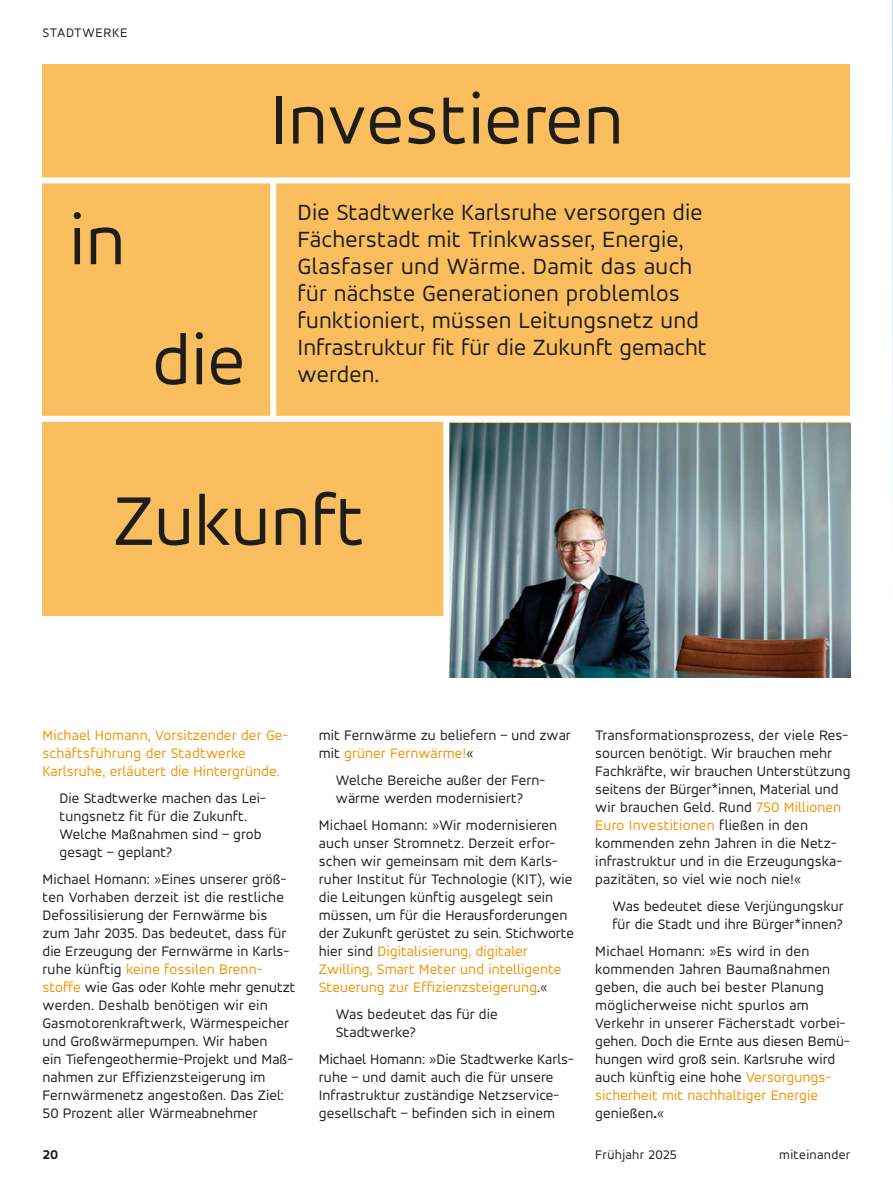
<style>
.page{position:relative;width:893px;height:1191px;background:#fff}
.page>*{position:absolute;margin:0;border:0;box-sizing:border-box;transform-origin:0 0}
.t1{font:75px/160.5px "Accord Alternate";color:#1d1d1b}
.t2{font:24px/27px "Accord Alternate";letter-spacing:.01em;color:#1d1d1b}
.t3{font:15px/18px "Accord Alternate";letter-spacing:.005em;color:#1d1d1b}
.t4{font:15px/18px "Accord Alternate";letter-spacing:.01em;color:#f39200}
.t5{font:13.5px "Accord Alternate";letter-spacing:.025em;color:#1d1d1b}
.t6{font:13.5px "Accord Alternate";letter-spacing:.05em;color:#1d1d1b}
.t7{font:700 expanded 13.5px "Accord Alternate";color:#1d1d1b}
.s1{color:#f39200}
.s2{font-weight:700;font-stretch:expanded}
</style>
<div class="page">
<svg style="left:892px;top:0;width:1px;height:505px"></svg>
<div style="left:43px;top:64px;width:807px;height:551px;background:#fbbe5e"></div>
<img style="left:449px;top:423px;width:401px;height:254px">
<div style="left:43px;top:177px;width:816px;height:6px;background:#fff"></div>
<div style="left:43px;top:416px;width:816px;height:6px;background:#fff"></div>
<div style="left:270px;top:183px;width:6px;height:234px;background:#fff"></div>
<div style="left:443px;top:420px;width:6px;height:274px;background:#fff"></div>
<p class="t6" style="left:43px;top:25px;width:87px">STADTWERKE</p>
<h1 class="t1" style="left:270px;top:37px;width:355px">Investieren</h1>
<p class="t2" style="left:298px;top:198px;width:411px">Die Stadtwerke Karlsruhe versorgen die Fächerstadt mit Trinkwasser, Energie, Glasfaser und Wärme. Damit das auch für nächste Generationen problemlos funktioniert, müssen Leitungsnetz und Infrastruktur fit für die Zukunft gemacht werden.</p>
<h1 class="t1" style="left:69px;top:158px;width:58px">in</h1>
<h1 class="t1" style="left:113px;top:278px;width:253px;text-indent:39px">die<br>Zukunft</h1>
<p class="t4" style="left:43px;top:725px;width:247px">Michael Homann, Vorsitzender der Ge&shy;schäftsführung der Stadtwerke<br>Karlsruhe, erläutert die Hintergründe.</p>
<p class="t3" style="left:60px;top:788px;width:207px">Die Stadtwerke machen das Lei&shy;tungsnetz fit für die Zukunft.<br>Welche Maßnahmen sind – grob gesagt – geplant?</p>
<p class="t3" style="left:43px;top:869px;width:255px">Michael Homann: »Eines unserer größ&shy;ten Vorhaben derzeit ist die restliche Defossilisierung der Fernwärme bis zum Jahr 2035. Das bedeutet, dass für die Erzeugung der Fernwärme in Karls&shy;ruhe künftig <span class="s1">keine fossilen Brenn&shy;stoffe</span> wie Gas oder Kohle mehr genutzt werden. Deshalb benötigen wir ein Gasmotorenkraftwerk, Wärmespeicher und Großwärmepumpen. Wir haben<br>ein Tiefengeothermie-Projekt und Maß&shy;nahmen zur Effizienzsteigerung im Fernwärmenetz angestoßen. Das Ziel:<br>50 Prozent aller Wärmeabnehmer</p>
<p class="t3" style="left:319px;top:725px;width:253px">mit Fernwärme zu beliefern – und zwar mit <span class="s1">grüner Fernwärme!</span>«</p>
<p class="t3" style="left:336px;top:770px;width:210px">Welche Bereiche außer der Fern&shy;wärme werden modernisiert?</p>
<p class="t3" style="left:319px;top:815px;width:257px">Michael Homann: »Wir modernisieren auch unser Stromnetz. Derzeit erfor&shy;schen wir gemeinsam mit dem Karls&shy;ruher Institut für Technologie (KIT), wie die Leitungen künftig ausgelegt sein müssen, um für die Herausforderungen der Zukunft gerüstet zu sein. Stichworte hier sind <span class="s1">Digitalisierung, digitaler Zwilling, Smart Meter und intelligente Steuerung zur Effizienzsteigerung</span>.«</p>
<p class="t3" style="left:336px;top:1004px;width:163px">Was bedeutet das für die<br>Stadtwerke?</p>
<p class="t3" style="left:319px;top:1049px;width:256px">Michael Homann: »Die Stadtwerke Karls&shy;ruhe – und damit auch die für unsere Infrastruktur zuständige Netzservice&shy;gesellschaft – befinden sich in einem</p>
<p class="t3" style="left:595px;top:725px;width:257px">Transformationsprozess, der viele Res&shy;sourcen benötigt. Wir brauchen mehr Fachkräfte, wir brauchen Unterstützung seitens der Bürger*innen, Material und wir brauchen Geld. Rund <span class="s1">750 Millionen Euro Investitionen</span> fließen in den kommenden zehn Jahren in die Netz&shy;infrastruktur und in die Erzeugungska&shy;pazitäten, so viel wie noch nie!«</p>
<p class="t3" style="left:612px;top:896px;width:233px">Was bedeutet diese Verjüngungskur für die Stadt und ihre Bürger*innen?</p>
<p class="t3" style="left:595px;top:941px;width:256px">Michael Homann: »Es wird in den kommenden Jahren Baumaßnahmen geben, die auch bei bester Planung möglicherweise nicht spurlos am Verkehr in unserer Fächerstadt vorbei&shy;gehen. Doch die Ernte aus diesen Bemü&shy;hungen wird groß sein. Karlsruhe wird auch künftig eine hohe <span class="s1">Versorgungs&shy;sicherheit mit nachhaltiger Energie </span>genießen<span class="s2">.</span>«</p>
<p class="t7" style="left:43px;top:1146px;width:17px">20</p>
<p class="t5" style="left:595px;top:1147px;width:83px">Frühjahr 2025</p>
<p class="t5" style="left:779px;top:1147px;width:73px">miteinander</p>
</div>
